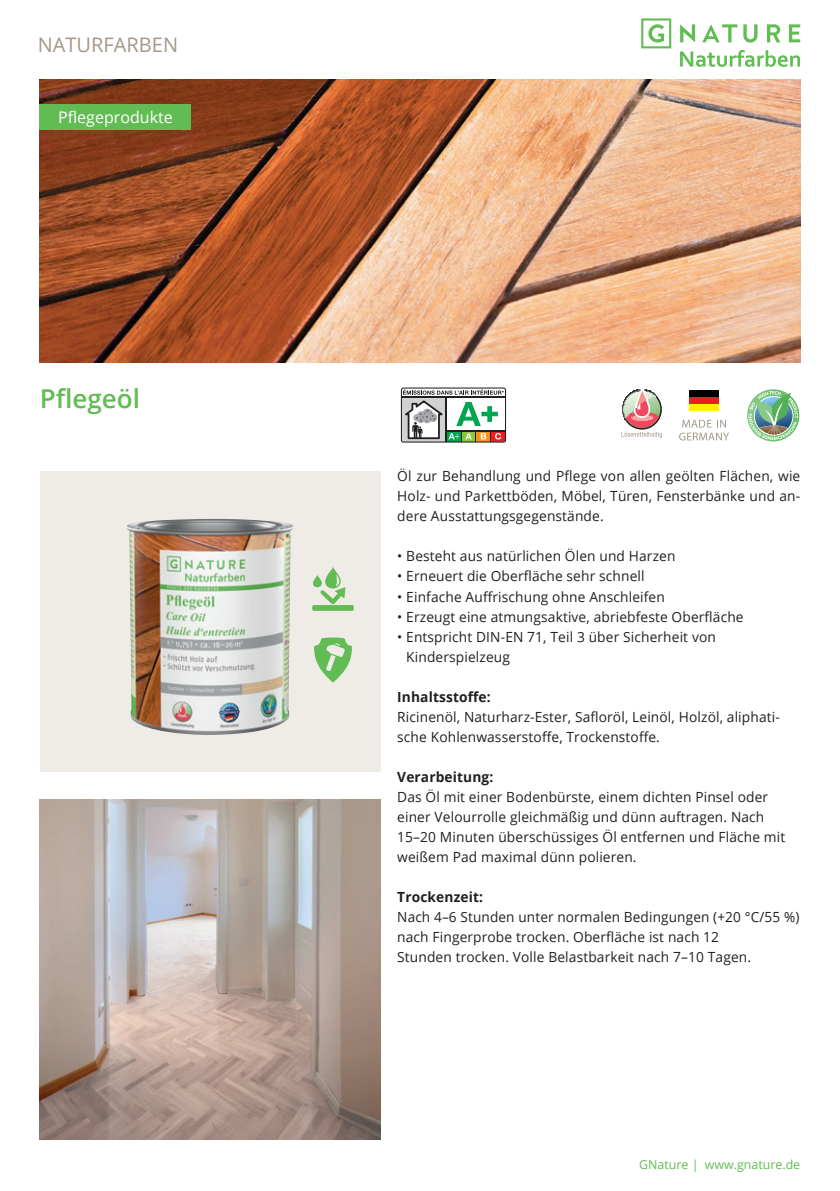
<style>
.page{position:relative;width:840px;height:1191px;background:#fff}
.page>*{position:absolute;margin:0;border:0;box-sizing:border-box;transform-origin:0 0}
.t1{font:600 26px "Open Sans";color:#62bc54}
.t2{font:20px "Open Sans";color:#a1988a}
.t3{font:16px "Open Sans";color:#fff}
.t4{font:14px/20px "Open Sans";letter-spacing:.01em;color:#231f20}
.t5{font:700 14px "Open Sans";letter-spacing:.01em;color:#231f20}
.t6{font:12.4px "Open Sans";color:#62bc54}
</style>
<div class="page">
<svg style="left:680px;top:24px;width:14px;height:18px"></svg>
<svg style="left:702px;top:24px;width:35px;height:18px"></svg>
<svg style="left:743px;top:24px;width:14px;height:19px"></svg>
<svg style="left:767px;top:24px;width:13px;height:18px"></svg>
<svg style="left:789px;top:24px;width:10px;height:18px"></svg>
<svg style="left:641px;top:18px;width:30px;height:30px"></svg>
<svg style="left:680px;top:50px;width:119px;height:17px"></svg>
<img style="left:40px;top:799px;width:340px;height:341px">
<div style="left:40px;top:471px;width:340px;height:300px;background:#efece8"></div>
<img style="left:40px;top:79px;width:759px;height:284px">
<div style="left:40px;top:104px;width:151px;height:26px;background:#62bc54"></div>
<svg style="left:312px;top:567px;width:41px;height:44px"></svg>
<svg style="left:314px;top:637px;width:38px;height:45px"></svg>
<svg style="left:679px;top:420px;width:49px;height:20px"></svg>
<div style="left:689px;top:390px;width:29px;height:7px;background:#000"></div>
<div style="left:689px;top:397px;width:29px;height:7px;background:#ee1d23"></div>
<div style="left:689px;top:404px;width:29px;height:6px;background:#fff101"></div>
<img style="left:747px;top:389px;width:53px;height:52px">
<svg style="left:748px;top:391px;width:49px;height:49px;background:#95c1a2"></svg>
<svg style="left:621px;top:389px;width:40px;height:49px"></svg>
<svg style="left:400px;top:387px;width:105px;height:55px"></svg>
<img style="left:127px;top:519px;width:166px;height:216px">
<h2 class="t2" style="left:38px;top:31px;width:142px">NATURFARBEN</h2>
<p class="t3" style="left:58px;top:106px;width:116px">Pflegeprodukte</p>
<h1 class="t1" style="left:40px;top:381px;width:102px">Pflegeöl</h1>
<p class="t4" style="left:397px;top:466px;width:404px;text-align:justify">Öl zur Behandlung und Pflege von allen geölten Flächen, wie Holz- und Parkettböden, Möbel, Türen, Fensterbänke und an&shy;dere Ausstattungsgegenstände.</p>
<p class="t4" style="left:397px;top:546px;width:279px">• Besteht aus natürlichen Ölen und Harzen</p>
<p class="t4" style="left:397px;top:566px;width:249px">• Erneuert die Oberfläche sehr schnell</p>
<p class="t4" style="left:397px;top:586px;width:269px">• Einfache Auffrischung ohne Anschleifen</p>
<p class="t4" style="left:397px;top:606px;width:347px">• Erzeugt eine atmungsaktive, abriebfeste Oberfläche</p>
<p class="t4" style="left:406px;top:626px;width:311px;text-indent:-9px">• Entspricht DIN-EN 71, Teil 3 über Sicherheit von<br>Kinderspielzeug</p>
<p class="t5" style="left:397px;top:686px;width:95px">Inhaltsstoffe:</p>
<p class="t4" style="left:397px;top:706px;width:384px">Ricinenöl, Naturharz-Ester, Safloröl, Leinöl, Holzöl, aliphati&shy;sche Kohlenwasserstoffe, Trockenstoffe.</p>
<p class="t5" style="left:397px;top:766px;width:98px">Verarbeitung:</p>
<p class="t4" style="left:397px;top:786px;width:389px">Das Öl mit einer Bodenbürste, einem dichten Pinsel oder einer Velourrolle gleichmäßig und dünn auftragen. Nach 15–20 Minuten überschüssiges Öl entfernen und Fläche mit weißem Pad maximal dünn polieren.</p>
<p class="t5" style="left:397px;top:886px;width:87px">Trockenzeit:</p>
<p class="t4" style="left:397px;top:906px;width:403px">Nach 4–6 Stunden unter normalen Bedingungen (+20 °C/55 %) nach Fingerprobe trocken. Oberfläche ist nach 12<br>Stunden trocken. Volle Belastbarkeit nach 7–10 Tagen.</p>
<p class="t6" style="left:638px;top:1156px;width:162px">GNature | www.gnature.de</p>
</div>
